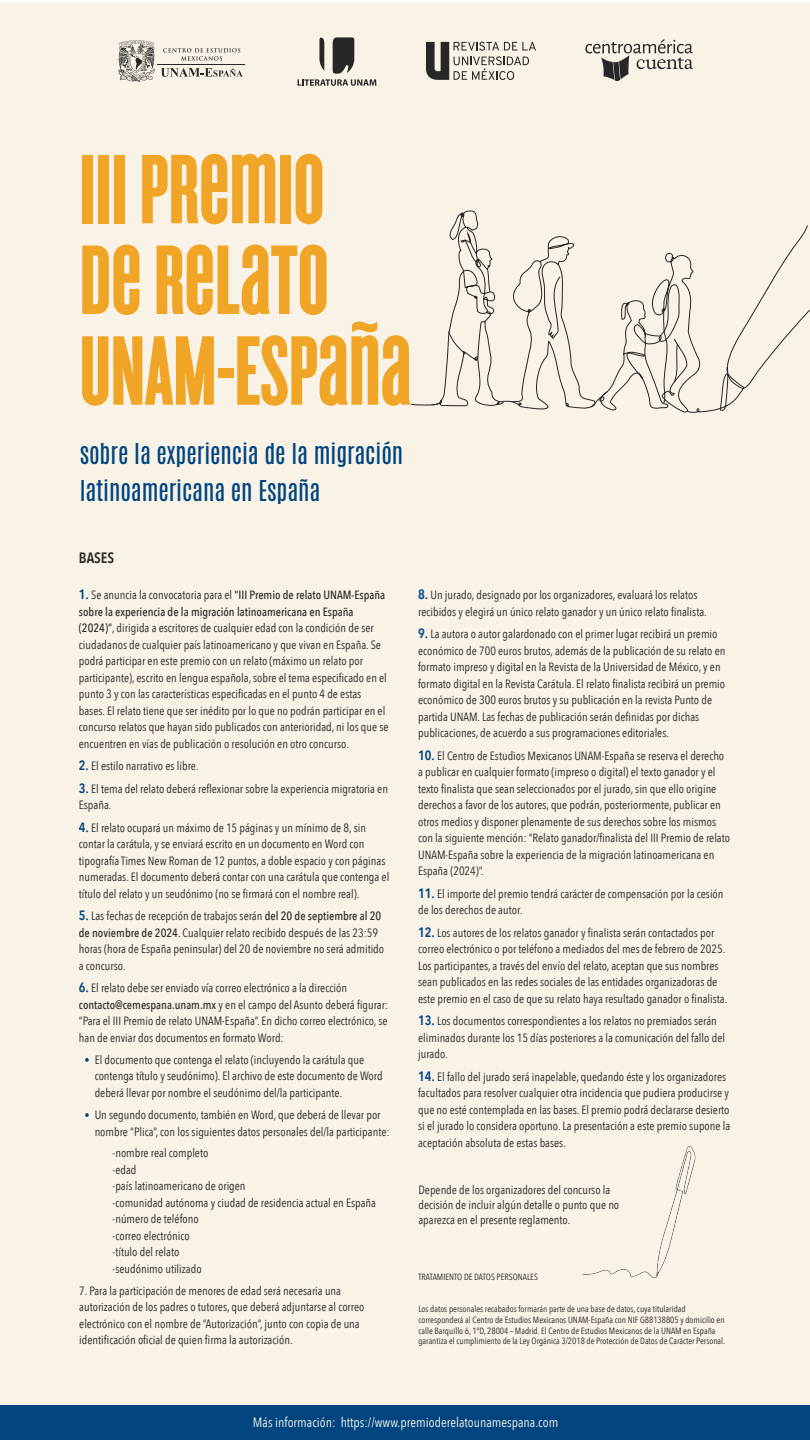
<style>
.page{position:relative;width:810px;height:1440px;background:#fff}
.page>*{position:absolute;margin:0;border:0;box-sizing:border-box;transform-origin:0 0}
.t1{font:102.75px/90.8px "Cyclone Background";color:#f0a527}
.t2{font:24px/36.8px "Antonio";letter-spacing:-.005em;color:#00457f}
.t3{font:600 15px "Avenir Next Condensed";color:#282626}
.t4{font:13.5px "Avenir Next Condensed";color:#f8f2e7}
.t5{font:12px/16.5px "Avenir Next Condensed";color:#282626}
.t6{font:9px/10.8px "Avenir Next Condensed";color:#282626}
.s1{font-weight:600;font-size:13.5px;color:#00457f}
.s2{font-weight:500}
</style>
<div class="page">
<div style="left:1px;top:2px;width:809px;height:1437px;background:#f8f2e7"></div>
<svg style="left:426px;top:42px;width:110px;height:38px"></svg>
<svg style="left:298px;top:37px;width:78px;height:49px"></svg>
<svg style="left:163px;top:48px;width:77px;height:13px"></svg>
<svg style="left:161px;top:68px;width:82px;height:9px"></svg>
<svg style="left:118px;top:40px;width:37px;height:42px"></svg>
<hr style="left:158px;top:64px;width:87px;height:1px;background:#282626">
<svg style="left:585px;top:39px;width:108px;height:42px"></svg>
<svg style="left:411px;top:210px;width:399px;height:203px"></svg>
<div style="left:0;top:1405px;width:810px;height:35px;background:#00457f"></div>
<img style="left:582px;top:1146px;width:114px;height:132px">
<svg style="left:85px;top:1058px;width:4px;height:4px"></svg>
<svg style="left:85px;top:1113px;width:4px;height:4px"></svg>
<h1 class="t1" style="left:80px;top:148px;width:333px">III PREMIO<br>DE RELATO<br>UNAM-ESPAÑA</h1>
<h2 class="t2" style="left:80px;top:435px;width:325px">sobre la experiencia de la migración latinoamericana en España</h2>
<p class="t3" style="left:79px;top:544px;width:37px">BASES</p>
<p class="t5" style="left:79px;top:586px;width:311px"><span class="s1">1.</span> Se anuncia la convocatoria para el <span class="s2">“III Premio de relato UNAM-España sobre la experiencia de la migración latinoamericana en España (2024)”</span>, dirigida a escritores de cualquier edad con la condición de ser ciudadanos de cualquier país latinoamericano y que vivan en España. Se podrá participar en este premio con un relato (máximo un relato por participante), escrito en lengua española, sobre el tema especificado en el punto 3 y con las características especificadas en el punto 4 de estas bases. El relato tiene que ser inédito por lo que no podrán participar en el concurso relatos que hayan sido publicados con anterioridad, ni los que se encuentren en vías de publicación o resolución en otro concurso.</p>
<p class="t5" style="left:79px;top:757px;width:121px"><span class="s1">2.</span> El estilo narrativo es libre.</p>
<p class="t5" style="left:79px;top:780px;width:311px"><span class="s1">3.</span> El tema del relato deberá reflexionar sobre la experiencia migratoria en<br>España.</p>
<p class="t5" style="left:79px;top:819px;width:312px"><span class="s1">4.</span> El relato ocupará un máximo de 15 páginas y un mínimo de 8, sin contar la carátula, y se enviará escrito en un documento en Word con tipografía Times New Roman de 12 puntos, a doble espacio y con páginas numeradas. El documento deberá contar con una carátula que contenga el título del relato y un seudónimo (no se firmará con el nombre real).</p>
<p class="t5" style="left:79px;top:907px;width:307px"><span class="s1">5.</span> Las fechas de recepción de trabajos serán <span class="s2">del 20 de septiembre al 20 de noviembre de 2024</span>. Cualquier relato recibido después de las 23:59 horas (hora de España peninsular) del 20 de noviembre no será admitido a concurso.</p>
<p class="t5" style="left:79px;top:979px;width:311px"><span class="s1">6.</span> El relato debe ser enviado vía correo electrónico a la dirección <span class="s2">contacto@cemespana.unam.mx</span> y en el campo del Asunto deberá figurar: “Para el III Premio de relato UNAM-España”. En dicho correo electrónico, se han de enviar dos documentos en formato Word:</p>
<p class="t5" style="left:95px;top:1051px;width:290px">El documento que contenga el relato (incluyendo la carátula que contenga título y seudónimo). El archivo de este documento de Word deberá llevar por nombre el seudónimo del/la participante.</p>
<p class="t5" style="left:95px;top:1106px;width:296px">Un segundo documento, también en Word, que deberá de llevar por nombre “Plica”, con los siguientes datos personales del/la participante:</p>
<p class="t5" style="left:113px;top:1144px;width:265px">-nombre real completo<br>-edad<br>-país latinoamericano de origen<br>-comunidad autónoma y ciudad de residencia actual en España -número de teléfono<br>-correo electrónico<br>-título del relato<br>-seudónimo utilizado</p>
<p class="t5" style="left:79px;top:1282px;width:287px">7. Para la participación de menores de edad será necesaria una autorización de los padres o tutores, que deberá adjuntarse al correo electrónico con el nombre de “Autorización”, junto con copia de una identificación oficial de quien firma la autorización.</p>
<p class="t5" style="left:418px;top:586px;width:290px"><span class="s1">8.</span> Un jurado, designado por los organizadores, evaluará los relatos recibidos y elegirá un único relato ganador y un único relato finalista.</p>
<p class="t5" style="left:418px;top:625px;width:309px"><span class="s1">9.</span> La autora o autor galardonado con el primer lugar recibirá un premio económico de 700 euros brutos, además de la publicación de su relato en formato impreso y digital en la Revista de la Universidad de México, y en formato digital en la Revista Carátula. El relato finalista recibirá un premio económico de 300 euros brutos y su publicación en la revista Punto de partida UNAM. Las fechas de publicación serán definidas por dichas publicaciones, de acuerdo a sus programaciones editoriales.</p>
<p class="t5" style="left:418px;top:747px;width:313px"><span class="s1">10.</span> El Centro de Estudios Mexicanos UNAM-España se reserva el derecho a publicar en cualquier formato (impreso o digital) el texto ganador y el texto finalista que sean seleccionados por el jurado, sin que ello origine derechos a favor de los autores, que podrán, posteriormente, publicar en otros medios y disponer plenamente de sus derechos sobre los mismos con la siguiente mención: “Relato ganador/finalista del III Premio de relato UNAM-España sobre la experiencia de la migración latinoamericana en España (2024)”.</p>
<p class="t5" style="left:418px;top:885px;width:307px"><span class="s1">11.</span> El importe del premio tendrá carácter de compensación por la cesión de los derechos de autor.</p>
<p class="t5" style="left:418px;top:924px;width:311px"><span class="s1">12.</span> Los autores de los relatos ganador y finalista serán contactados por correo electrónico o por teléfono a mediados del mes de febrero de 2025.<br>Los participantes, a través del envío del relato, aceptan que sus nombres sean publicados en las redes sociales de las entidades organizadoras de este premio en el caso de que su relato haya resultado ganador o finalista.</p>
<p class="t5" style="left:418px;top:1012px;width:308px"><span class="s1">13.</span> Los documentos correspondientes a los relatos no premiados serán eliminados durante los 15 días posteriores a la comunicación del fallo del jurado.</p>
<p class="t5" style="left:418px;top:1068px;width:314px"><span class="s1">14.</span> El fallo del jurado será inapelable, quedando éste y los organizadores facultados para resolver cualquier otra incidencia que pudiera producirse y que no esté contemplada en las bases. El premio podrá declararse desierto si el jurado lo considera oportuno. La presentación a este premio supone la aceptación absoluta de estas bases.</p>
<p class="t5" style="left:418px;top:1181px;width:202px;line-height:15px">Depende de los organizadores del concurso la decisión de incluir algún detalle o punto que no aparezca en el presente reglamento.</p>
<p class="t6" style="left:418px;top:1271px;width:121px">TRATAMIENTO DE DATOS PERSONALES</p>
<p class="t6" style="left:418px;top:1303px;width:308px">Los datos personales recabados formarán parte de una base de datos, cuya titularidad corresponderá al Centro de Estudios Mexicanos UNAM-España con NIF G88138805 y domicilio en calle Barquillo 6, 1ºD, 28004 – Madrid. El Centro de Estudios Mexicanos de la UNAM en España garantiza el cumplimiento de la Ley Orgánica 3/2018 de Protección de Datos de Carácter Personal.</p>
<p class="t4" style="left:253px;top:1411px;width:307px">Más información: https://www.premioderelatounamespana.com</p>
</div>
